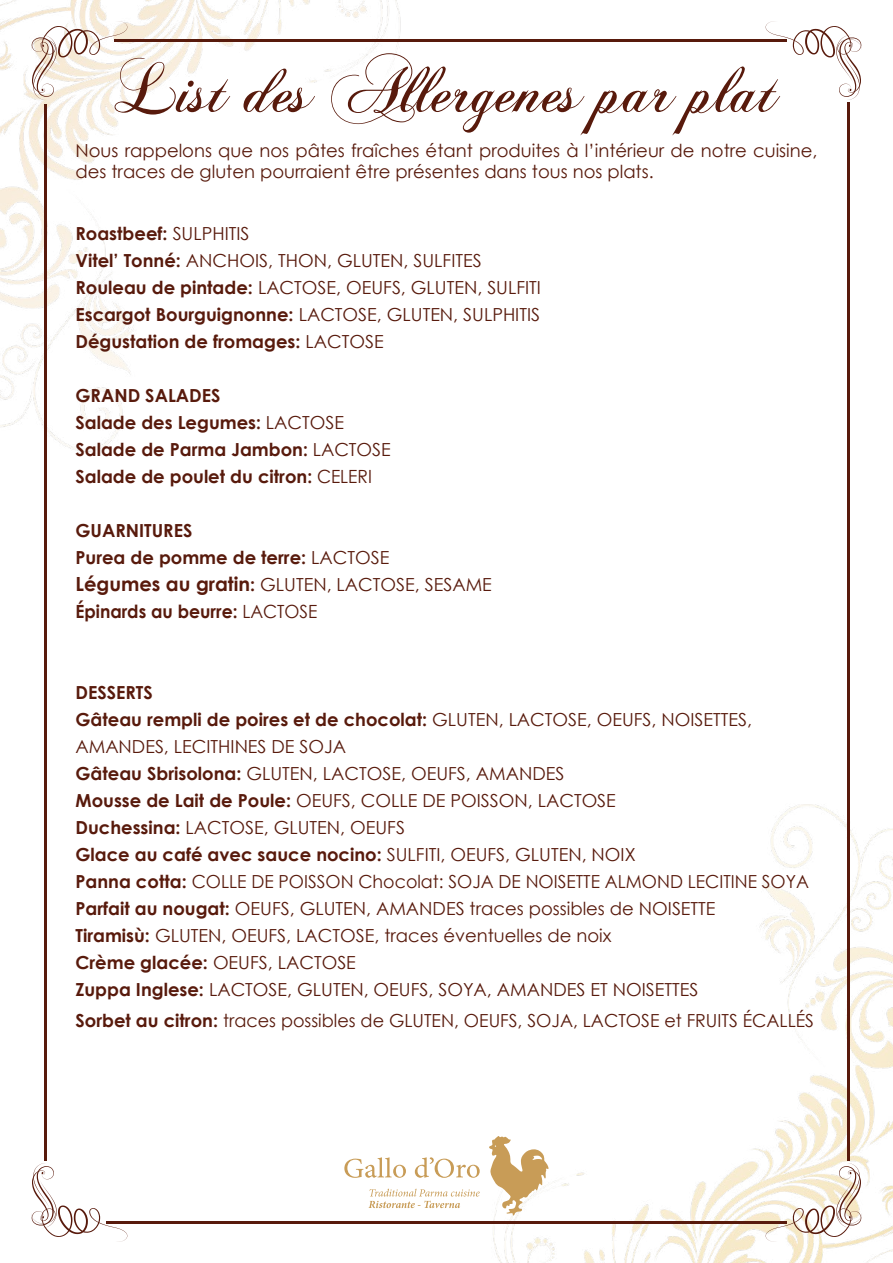
<style>
.page{position:relative;width:893px;height:1263px;background:#fff}
.page>*{position:absolute;margin:0;border:0;box-sizing:border-box;transform-origin:0 0}
.t1{font:67.5px "Chopin Script";color:#581a0c}
.t2{font:700 18.15px "Century Gothic";color:#581a0c;scale:.95 1}
.t3{font:18px/27px "Century Gothic";color:#581a0c}
.t4{font:700 18px/27px "Century Gothic";color:#581a0c}
.s1{font-weight:700}
.s2{font-size:18.15px}
.s3{font-weight:400}
.s4{font-weight:400;font-size:18.15px}
.s5{font-size:19.5px}
</style>
<div class="page">
<img style="left:0;top:0;width:893px;height:1263px">
<hr style="left:44px;top:104px;width:2px;height:1057px;background:#581a0c">
<hr style="left:114px;top:39px;width:672px;height:3px;background:#581a0c">
<hr style="left:847px;top:102px;width:3px;height:1058px;background:#581a0c">
<hr style="left:106px;top:1221px;width:680px;height:3px;background:#581a0c">
<svg style="left:31px;top:21px;width:96px;height:79px"></svg>
<svg style="left:766px;top:21px;width:96px;height:79px"></svg>
<svg style="left:766px;top:1163px;width:96px;height:79px"></svg>
<svg style="left:31px;top:1163px;width:96px;height:79px"></svg>
<svg style="left:344px;top:1157px;width:62px;height:21px"></svg>
<svg style="left:415px;top:1157px;width:65px;height:21px"></svg>
<svg style="left:369px;top:1189px;width:111px;height:19px"></svg>
<svg style="left:489px;top:1136px;width:60px;height:79px"></svg>
<h1 class="t1" style="left:114px;top:48px;width:666px">List des Allergenes par plat</h1>
<p class="t3" style="left:75px;top:139px;width:744px;line-height:21.6px">Nous rappelons que nos pâtes fraîches étant produites à l’intérieur de notre cuisine, des traces de gluten pourraient être présentes dans tous nos plats.</p>
<p class="t3" style="left:75px;top:219px;width:467px"><span class="s1">Roastbeef:</span> SULPHITIS<br><span class="s1">Vitel’ Tonné:</span> ANCHOIS, THON, GLUTEN, SULFITES <span class="s1">Rouleau de pintade:</span> LACTOSE, OEUFS, GLUTEN, SULFITI <span class="s1">Escargot Bourguignonne:</span> LACTOSE, GLUTEN, SULPHITIS <span class="s1">Dégustation de fromages:</span> LACTOSE</p>
<p class="t4" style="left:75px;top:381px;width:317px">GRAND SALADES<br>Salade des Legumes<span class="s2">:</span> <span class="s3">LACTOSE<br></span>Salade de Parma Jambon<span class="s2">:</span> <span class="s3">LACTOSE<br></span>Salade de poulet du citron<span class="s2">:</span> <span class="s4">CELERI</span></p>
<p class="t4" style="left:75px;top:516px;width:418px">GUARNITURES<br>Purea de pomme de terre: <span class="s3">LACTOSE<br></span><span class="s5">Légumes au gratin</span>: <span class="s3">GLUTEN, LACTOSE, SESAME</span></p>
<p class="t2" style="left:75px;top:597px;width:256px">Épinards au beurre: <span class="s3">LACTOSE</span></p>
<p class="t3" style="left:75px;top:678px;width:735px"><span class="s1">DESSERTS<br>Gâteau rempli de poires et de chocolat:</span> GLUTEN, LACTOSE, OEUFS, NOISETTES, AMANDES, LECITHINES DE SOJA<br><span class="s1">Gâteau Sbrisolona:</span> GLUTEN, LACTOSE, OEUFS, AMANDES<br><span class="s1">Mousse de Lait de Poule:</span> OEUFS, COLLE DE POISSON, LACTOSE<br><span class="s1">Duchessina:</span> LACTOSE, GLUTEN, OEUFS<br><span class="s1">Glace au café avec sauce nocino:</span> SULFITI, OEUFS, GLUTEN, NOIX<br><span class="s1">Panna cotta:</span> COLLE DE POISSON Chocolat: SOJA DE NOISETTE ALMOND LECITINE SOYA <span class="s1">Parfait au nougat:</span> OEUFS, GLUTEN, AMANDES traces possibles de NOISETTE<br><span class="s1">Tiramisù:</span> GLUTEN, OEUFS, LACTOSE, traces éventuelles de noix<br><span class="s1">Crème glacée:</span> OEUFS, LACTOSE<br><span class="s1">Zuppa Inglese:</span> LACTOSE, GLUTEN, OEUFS, SOYA, AMANDES ET NOISETTES</p>
<p class="t3" style="left:75px;top:1007px;width:740px"><span class="s1">Sorbet au citron:</span> traces possibles de GLUTEN, OEUFS, SOJA, LACTOSE et FRUITS ÉCALLÉS</p>
</div>
